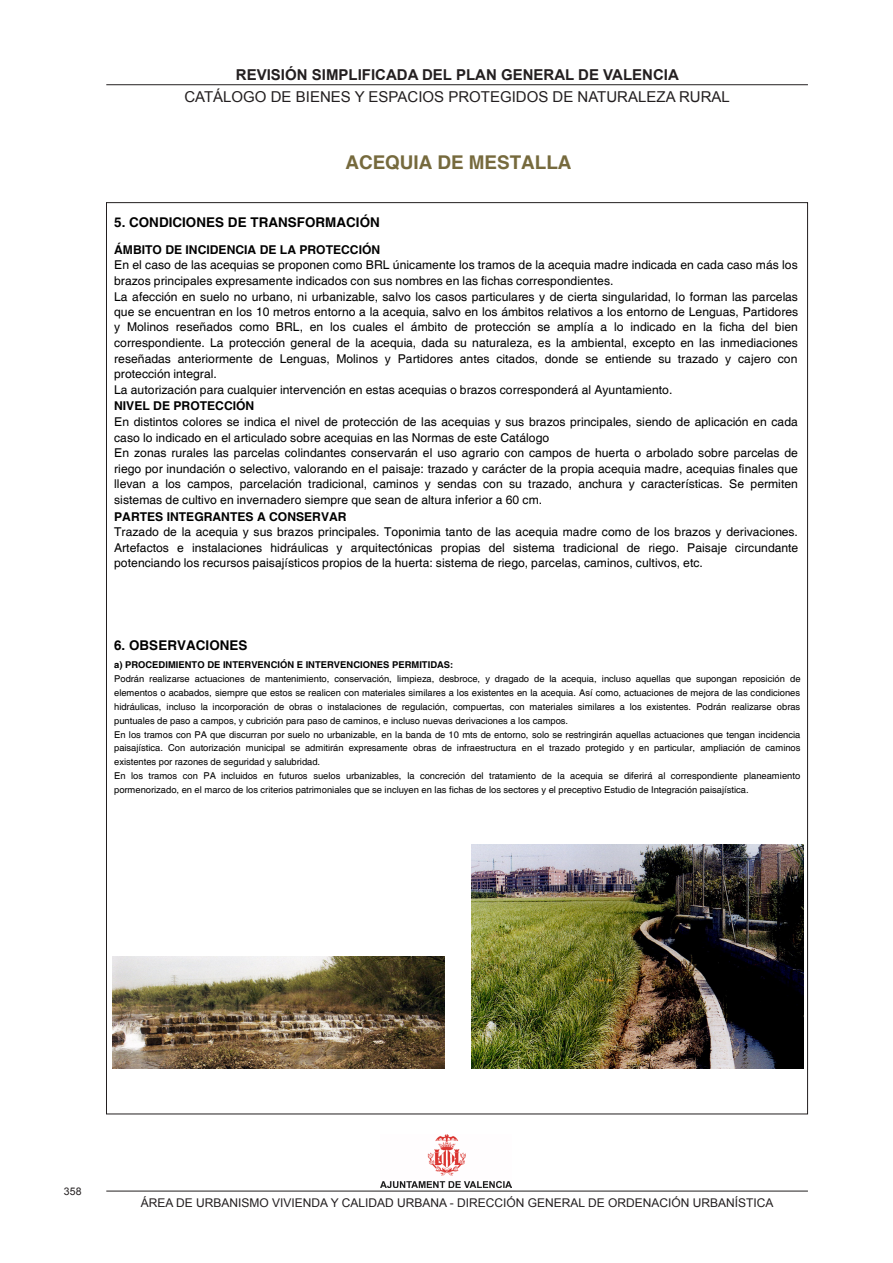
<style>
.page{position:relative;width:893px;height:1263px;background:#fff}
.page>*{position:absolute;margin:0;border:0;box-sizing:border-box;transform-origin:0 0}
.t1{font:700 18.9px "Helvetica";letter-spacing:-.005em;color:#766a3d}
.t2{font:15px "Arial";color:#231f20}
.t3{font:700 15px "Arial";color:#231f20}
.t4{font:700 13.5px "Helvetica";color:#000}
.t5{font:12.15px/15.6px "Helvetica";letter-spacing:.005em;color:#000}
.t6{font:12px "Arial";color:#231f20}
.t7{font:10.5px "Arial";color:#231f20}
.t8{font:9.45px/14px "Helvetica";letter-spacing:-.005em;color:#000}
.s1{font-weight:700}
</style>
<div class="page">
<hr style="left:106px;top:84px;width:702px;height:1px;background:#231f20">
<img style="left:381px;top:1134px;width:130px;height:53px">
<hr style="left:106px;top:1191px;width:702px;height:1px;background:#231f20">
<img style="left:113px;top:956px;width:332px;height:112px">
<img style="left:472px;top:844px;width:331px;height:224px">
<p class="t3" style="left:236px;top:65px;width:444px">REVISIÓN SIMPLIFICADA DEL PLAN GENERAL DE VALENCIA</p>
<p class="t2" style="left:184px;top:87px;width:547px">CATÁLOGO DE BIENES Y ESPACIOS PROTEGIDOS DE NATURALEZA RURAL</p>
<p class="t1" style="left:345px;top:150px;width:228px">ACEQUIA DE MESTALLA</p>
<p class="t4" style="left:114px;top:214px;width:267px">5. CONDICIONES DE TRANSFORMACIÓN</p>
<p class="t5" style="left:114px;top:242px;width:685px"><span class="s1">ÁMBITO DE INCIDENCIA DE LA PROTECCIÓN<br></span>En el caso de las acequias se proponen como BRL únicamente los tramos de la acequia madre indicada en cada caso más los brazos principales expresamente indicados con sus nombres en las fichas correspondientes.<br>La afección en suelo no urbano, ni urbanizable, salvo los casos particulares y de cierta singularidad, lo forman las parcelas que se encuentran en los 10 metros entorno a la acequia, salvo en los ámbitos relativos a los entorno de Lenguas, Partidores y Molinos reseñados como BRL, en los cuales el ámbito de protección se amplía a lo indicado en la ficha del bien correspondiente. La protección general de la acequia, dada su naturaleza, es la ambiental, excepto en las inmediaciones reseñadas anteriormente de Lenguas, Molinos y Partidores antes citados, donde se entiende su trazado y cajero con protección integral.<br>La autorización para cualquier intervención en estas acequias o brazos corresponderá al Ayuntamiento.</p>
<p class="t5" style="left:114px;top:399px;width:685px"><span class="s1">NIVEL DE PROTECCIÓN<br></span>En distintos colores se indica el nivel de protección de las acequias y sus brazos principales, siendo de aplicación en cada caso lo indicado en el articulado sobre acequias en las Normas de este Catálogo<br>En zonas rurales las parcelas colindantes conservarán el uso agrario con campos de huerta o arbolado sobre parcelas de riego por inundación o selectivo, valorando en el paisaje: trazado y carácter de la propia acequia madre, acequias finales que llevan a los campos, parcelación tradicional, caminos y sendas con su trazado, anchura y características. Se permiten sistemas de cultivo en invernadero siempre que sean de altura inferior a 60 cm.</p>
<p class="t5" style="left:114px;top:509px;width:685px"><span class="s1">PARTES INTEGRANTES A CONSERVAR<br></span>Trazado de la acequia y sus brazos principales. Toponimia tanto de las acequia madre como de los brazos y derivaciones.<br>Artefactos e instalaciones hidráulicas y arquitectónicas propias del sistema tradicional de riego. Paisaje circundante potenciando los recursos paisajísticos propios de la huerta: sistema de riego, parcelas, caminos, cultivos, etc.</p>
<p class="t4" style="left:114px;top:637px;width:135px">6. OBSERVACIONES</p>
<p class="t8" style="left:114px;top:658px;width:688px"><span class="s1">a) PROCEDIMIENTO DE INTERVENCIÓN E INTERVENCIONES PERMITIDAS:<br></span>Podrán realizarse actuaciones de mantenimiento, conservación, limpieza, desbroce, y dragado de la acequia, incluso aquellas que supongan reposición de elementos o acabados, siempre que estos se realicen con materiales similares a los existentes en la acequia. Así como, actuaciones de mejora de las condiciones hidráulicas, incluso la incorporación de obras o instalaciones de regulación, compuertas, con materiales similares a los existentes. Podrán realizarse obras puntuales de paso a campos, y cubrición para paso de caminos, e incluso nuevas derivaciones a los campos.<br>En los tramos con PA que discurran por suelo no urbanizable, en la banda de 10 mts de entorno, solo se restringirán aquellas actuaciones que tengan incidencia paisajística. Con autorización municipal se admitirán expresamente obras de infraestructura en el trazado protegido y en particular, ampliación de caminos existentes por razones de seguridad y salubridad.<br>En los tramos con PA incluidos en futuros suelos urbanizables, la concreción del tratamiento de la acequia se diferirá al correspondiente planeamiento pormenorizado, en el marco de los criterios patrimoniales que se incluyen en las fichas de los sectores y el preceptivo Estudio de Integración paisajística.</p>
<p class="t7" style="left:64px;top:1185px;width:19px">358</p>
<p class="t6" style="left:141px;top:1195px;width:634px">ÁREA DE URBANISMO VIVIENDA Y CALIDAD URBANA - DIRECCIÓN GENERAL DE ORDENACIÓN URBANÍSTICA</p>
</div>
